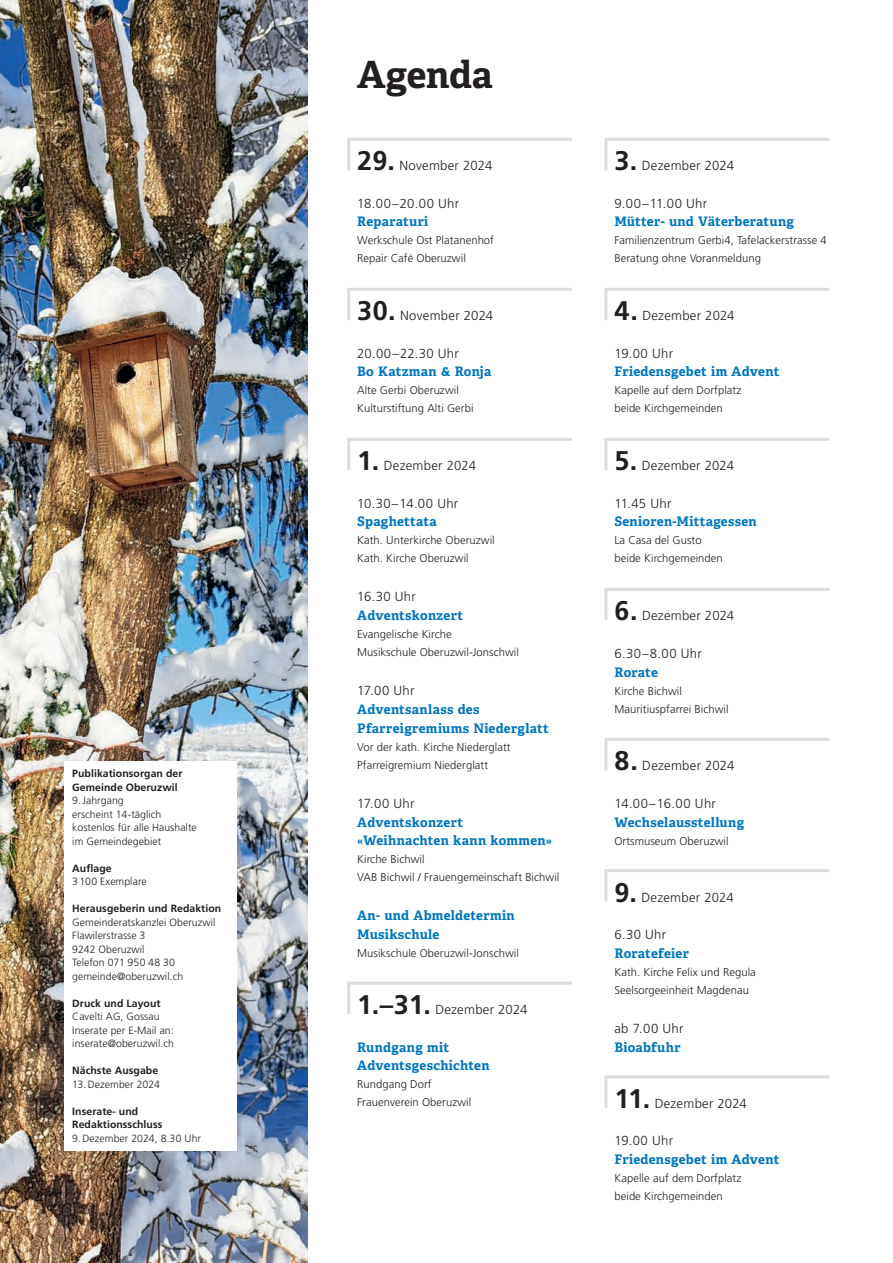
<style>
.page{position:relative;width:893px;height:1263px;background:#fff}
.page>*{position:absolute;margin:0;border:0;box-sizing:border-box;transform-origin:0 0}
.t1{font:700 37.5px "Adelle";letter-spacing:-.005em;color:#231f20}
.t2{font:700 13.2px/18.8px "Adelle";letter-spacing:.02em;color:#0076be}
.t3{font:300 13.2px "Frutiger LT Std";letter-spacing:.02em;color:#231f20}
.t4{font:300 11.25px/18px "Frutiger LT Std";letter-spacing:.005em;color:#231f20}
.t5{font:300 10.5px/13.5px "Frutiger LT Std";letter-spacing:.005em;color:#231f20}
.t6{font:700 10.5px/13.5px "Frutiger LT Std";letter-spacing:.005em;color:#231f20}
.s1{font-weight:700;font-size:27px}
</style>
<div class="page">
<img style="left:0;top:0;width:308px;height:1263px">
<div style="left:64px;top:761px;width:173px;height:389px;background:#fff"></div>
<svg style="left:347px;top:138px;width:225px;height:32px"></svg>
<svg style="left:347px;top:288px;width:225px;height:32px"></svg>
<svg style="left:347px;top:438px;width:225px;height:32px"></svg>
<svg style="left:347px;top:981px;width:225px;height:33px"></svg>
<svg style="left:604px;top:138px;width:225px;height:32px"></svg>
<svg style="left:604px;top:288px;width:225px;height:32px"></svg>
<svg style="left:604px;top:438px;width:225px;height:32px"></svg>
<svg style="left:604px;top:588px;width:225px;height:32px"></svg>
<svg style="left:604px;top:738px;width:225px;height:32px"></svg>
<svg style="left:604px;top:869px;width:225px;height:33px"></svg>
<svg style="left:604px;top:1075px;width:225px;height:33px"></svg>
<p class="t6" style="left:72px;top:767px;width:112px">Publikationsorgan der<br>Gemeinde Oberuzwil</p>
<p class="t5" style="left:72px;top:794px;width:126px">9.Jahrgang<br>erscheint 14-täglich kostenlos für alle Haushalte im Gemeindegebiet</p>
<p class="t6" style="left:72px;top:861px;width:41px">Auflage</p>
<p class="t5" style="left:72px;top:875px;width:76px">3100 Exemplare</p>
<p class="t6" style="left:72px;top:902px;width:150px">Herausgeberin und Redaktion</p>
<p class="t5" style="left:72px;top:915px;width:145px">Gemeinderatskanzlei Oberuzwil<br>Flawilerstrasse 3<br>9242 Oberuzwil<br>Telefon 071 950 48 30 gemeinde@oberuzwil.ch</p>
<p class="t6" style="left:72px;top:996px;width:90px">Druck und Layout</p>
<p class="t5" style="left:72px;top:1010px;width:103px">Cavelti AG, Gossau<br>Inserate per E-Mail an: inserate@oberuzwil.ch</p>
<p class="t6" style="left:72px;top:1064px;width:87px">Nächste Ausgabe</p>
<p class="t5" style="left:72px;top:1077px;width:89px">13.Dezember 2024</p>
<p class="t6" style="left:72px;top:1104px;width:92px">Inserate- und<br>Redaktionsschluss</p>
<p class="t5" style="left:72px;top:1131px;width:130px">9.Dezember 2024, 8.30 Uhr</p>
<h1 class="t1" style="left:357px;top:50px;width:137px">Agenda</h1>
<p class="t3" style="left:357px;top:158px;width:137px"><span class="s1">29.</span> November 2024</p>
<p class="t3" style="left:357px;top:196px;width:103px">18.00–20.00 Uhr</p>
<p class="t2" style="left:357px;top:212px;width:73px">Reparaturi</p>
<p class="t4" style="left:357px;top:232px;width:138px">Werkschule Ost Platanenhof<br>Repair Café Oberuzwil</p>
<p class="t3" style="left:357px;top:308px;width:137px"><span class="s1">30.</span> November 2024</p>
<p class="t3" style="left:357px;top:346px;width:103px">20.00–22.30 Uhr</p>
<p class="t2" style="left:357px;top:362px;width:136px">Bo Katzman &amp; Ronja</p>
<p class="t4" style="left:357px;top:382px;width:118px">Alte Gerbi Oberuzwil<br>Kulturstiftung Alti Gerbi</p>
<p class="t3" style="left:357px;top:458px;width:120px"><span class="s1">1.</span> Dezember 2024</p>
<p class="t3" style="left:357px;top:496px;width:103px">10.30–14.00 Uhr</p>
<p class="t2" style="left:357px;top:512px;width:81px">Spaghettata</p>
<p class="t4" style="left:357px;top:532px;width:139px">Kath. Unterkirche Oberuzwil<br>Kath. Kirche Oberuzwil</p>
<p class="t3" style="left:357px;top:589px;width:60px">16.30 Uhr</p>
<p class="t2" style="left:357px;top:606px;width:107px">Adventskonzert</p>
<p class="t4" style="left:357px;top:625px;width:163px">Evangelische Kirche<br>Musikschule Oberuzwil-Jonschwil</p>
<p class="t3" style="left:357px;top:683px;width:59px">17.00 Uhr</p>
<p class="t2" style="left:357px;top:700px;width:193px">Adventsanlass des<br>Pfarreigremiums Niederglatt</p>
<p class="t4" style="left:357px;top:738px;width:155px">Vor der kath. Kirche Niederglatt<br>Pfarreigremium Niederglatt</p>
<p class="t3" style="left:357px;top:796px;width:59px">17.00 Uhr</p>
<p class="t2" style="left:357px;top:812px;width:196px">Adventskonzert «Weihnachten kann kommen»</p>
<p class="t4" style="left:357px;top:850px;width:204px">Kirche Bichwil<br>VAB Bichwil / Frauengemeinschaft Bichwil</p>
<p class="t2" style="left:357px;top:906px;width:159px">An- und Abmeldetermin<br>Musikschule</p>
<p class="t4" style="left:357px;top:944px;width:163px">Musikschule Oberuzwil-Jonschwil</p>
<p class="t3" style="left:357px;top:1002px;width:172px"><span class="s1">1.–31.</span> Dezember 2024</p>
<p class="t2" style="left:357px;top:1037px;width:134px">Rundgang mit<br>Adventsgeschichten</p>
<p class="t4" style="left:357px;top:1075px;width:116px">Rundgang Dorf<br>Frauenverein Oberuzwil</p>
<p class="t3" style="left:614px;top:158px;width:121px"><span class="s1">3.</span> Dezember 2024</p>
<p class="t3" style="left:614px;top:196px;width:94px">9.00–11.00 Uhr</p>
<p class="t2" style="left:614px;top:212px;width:181px">Mütter- und Väterberatung</p>
<p class="t4" style="left:614px;top:232px;width:214px">Familienzentrum Gerbi4, Tafelackerstrasse 4<br>Beratung ohne Voranmeldung</p>
<p class="t3" style="left:614px;top:308px;width:122px"><span class="s1">4.</span> Dezember 2024</p>
<p class="t3" style="left:614px;top:346px;width:60px">19.00 Uhr</p>
<p class="t2" style="left:614px;top:362px;width:166px">Friedensgebet im Advent</p>
<p class="t4" style="left:614px;top:382px;width:128px">Kapelle auf dem Dorfplatz beide Kirchgemeinden</p>
<p class="t3" style="left:614px;top:458px;width:121px"><span class="s1">5.</span> Dezember 2024</p>
<p class="t3" style="left:614px;top:496px;width:58px">11.45 Uhr</p>
<p class="t2" style="left:614px;top:512px;width:144px">Senioren-Mittagessen</p>
<p class="t4" style="left:614px;top:532px;width:110px">La Casa del Gusto beide Kirchgemeinden</p>
<p class="t3" style="left:614px;top:608px;width:121px"><span class="s1">6.</span> Dezember 2024</p>
<p class="t3" style="left:614px;top:646px;width:89px">6.30–8.00 Uhr</p>
<p class="t2" style="left:614px;top:662px;width:45px">Rorate</p>
<p class="t4" style="left:614px;top:682px;width:116px">Kirche Bichwil<br>Mauritiuspfarrei Bichwil</p>
<p class="t3" style="left:614px;top:758px;width:122px"><span class="s1">8.</span> Dezember 2024</p>
<p class="t3" style="left:614px;top:796px;width:103px">14.00–16.00 Uhr</p>
<p class="t2" style="left:614px;top:812px;width:131px">Wechselausstellung</p>
<p class="t4" style="left:614px;top:832px;width:116px">Ortsmuseum Oberuzwil</p>
<p class="t3" style="left:614px;top:889px;width:121px"><span class="s1">9.</span> Dezember 2024</p>
<p class="t3" style="left:614px;top:927px;width:53px">6.30 Uhr</p>
<p class="t2" style="left:614px;top:944px;width:76px">Roratefeier</p>
<p class="t4" style="left:614px;top:963px;width:143px">Kath. Kirche Felix und Regula<br>Seelsorgeeinheit Magdenau</p>
<p class="t3" style="left:614px;top:1021px;width:70px">ab 7.00 Uhr</p>
<p class="t2" style="left:614px;top:1037px;width:68px">Bioabfuhr</p>
<p class="t3" style="left:614px;top:1096px;width:134px"><span class="s1">11.</span> Dezember 2024</p>
<p class="t3" style="left:614px;top:1133px;width:60px">19.00 Uhr</p>
<p class="t2" style="left:614px;top:1150px;width:166px">Friedensgebet im Advent</p>
<p class="t4" style="left:614px;top:1169px;width:128px">Kapelle auf dem Dorfplatz beide Kirchgemeinden</p>
</div>
